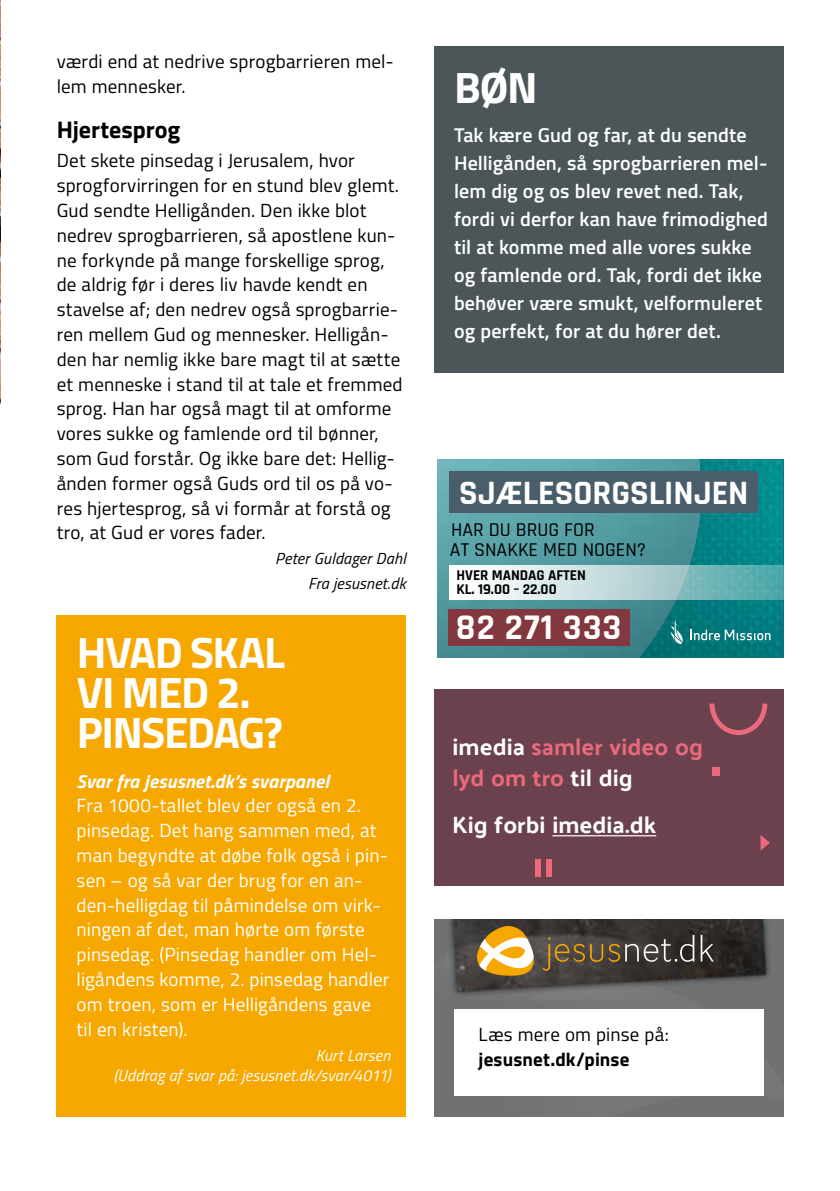
<style>
.page{position:relative;width:840px;height:1191px;background:#fff}
.page>*{position:absolute;margin:0;border:0;box-sizing:border-box;transform-origin:0 0}
.t1{font:700 44px/40px "Titillium";letter-spacing:-.03em;color:#fff}
.t2{font:700 36.4px "Rajdhani";letter-spacing:.03em;color:#fff}
.t3{font:700 34.6px "Rajdhani";color:#fff}
.t4{font:700 24px "Titillium";letter-spacing:-.005em;color:#000}
.t5{font:23.6px/30.8px "Palanquin Dark";letter-spacing:.005em;color:#ea6a7d}
.t6{font:23.6px "Palanquin Dark";color:#fff}
.t7{font:600 20px/28px "Titillium";letter-spacing:.005em;color:#fff}
.t8{font:500 19.8px/19.2px "Rajdhani";color:#000}
.t9{font:19px/24.8px "Titillium";letter-spacing:.01em;color:#000}
.t10{font:19px/24.8px "Titillium";letter-spacing:.01em;color:#fff}
.t11{font:italic 700 19px "Titillium";letter-spacing:.005em;color:#fff}
.t12{font:700 19px "Titillium";letter-spacing:.005em;color:#000}
.t13{font:italic 16px/20px "Titillium";letter-spacing:.01em;color:#fff;text-align:right}
.t14{font:italic 16px/24.8px "Titillium";letter-spacing:.01em;color:#000;text-align:right}
.t15{font:700 15px/13.8px "Rajdhani";color:#000}
.s1{color:#fff}
</style>
<div class="page">
<div style="left:434px;top:1001px;width:348px;height:115px;background:#707172"></div>
<img style="left:434px;top:919px;width:348px;height:82px">
<svg style="left:625px;top:935px;width:88px;height:26px;background:#56524f"></svg>
<svg style="left:542px;top:937px;width:77px;height:33px;background:#62543b"></svg>
<svg style="left:477px;top:926px;width:56px;height:49px"></svg>
<div style="left:454px;top:1009px;width:309px;height:86px;background:#fff"></div>
<img style="left:437px;top:459px;width:150px;height:199px">
<svg style="left:587px;top:459px;width:195px;height:199px;background:#26888c"></svg>
<div style="left:448px;top:471px;width:309px;height:41px;background:#4a5d6a"></div>
<svg style="left:448px;top:565px;width:334px;height:34px"></svg>
<div style="left:448px;top:609px;width:181px;height:36px;background:#82383e"></div>
<div style="left:434px;top:689px;width:348px;height:197px;background:#6b414e"></div>
<hr style="left:552px;top:835px;width:104px;height:1px;background:#fff">
<svg style="left:709px;top:703px;width:59px;height:32px"></svg>
<svg style="left:760px;top:835px;width:9px;height:15px"></svg>
<div style="left:711px;top:767px;width:8px;height:8px;background:#eb6a7c"></div>
<div style="left:535px;top:859px;width:5px;height:18px;background:#eb6a7c"></div>
<div style="left:546px;top:859px;width:5px;height:18px;background:#eb6a7c"></div>
<div style="left:434px;top:46px;width:348px;height:326px;background:#4c5659"></div>
<div style="left:57px;top:615px;width:348px;height:501px;background:#f7a800"></div>
<p class="t9" style="left:57px;top:48px;width:338px">værdi end at nedrive sprogbarrieren mel&shy;lem mennesker.</p>
<p class="t4" style="left:57px;top:112px;width:125px">Hjertesprog</p>
<p class="t9" style="left:57px;top:147px;width:347px">Det skete pinsedag i Jerusalem, hvor sprogforvirringen for en stund blev glemt.<br>Gud sendte Helligånden. Den ikke blot nedrev sprogbarrieren, så apostlene kun&shy;ne forkynde på mange forskellige sprog, de aldrig før i deres liv havde kendt en stavelse af; den nedrev også sprogbarrie&shy;ren mellem Gud og mennesker. Helligån&shy;den har nemlig ikke bare magt til at sætte et menneske i stand til at tale et fremmed sprog. Han har også magt til at omforme vores sukke og famlende ord til bønner, som Gud forstår. Og ikke bare det: Hellig&shy;ånden former også Guds ord til os på vo&shy;res hjertesprog, så vi formår at forstå og tro, at Gud er vores fader.</p>
<p class="t14" style="left:275px;top:545px;width:132px">Peter Guldager Dahl<br>Fra jesusnet.dk</p>
<h1 class="t1" style="left:77px;top:630px;width:209px">HVAD SKAL<br>VI MED 2.<br>PINSEDAG?</h1>
<p class="t11" style="left:77px;top:766px;width:254px">Svar fra jesusnet.dk’s svarpanel</p>
<p class="t10" style="left:77px;top:792px;width:314px">Fra 1000-tallet blev der også en 2. pinsedag. Det hang sammen med, at man begyndte at døbe folk også i pin&shy;sen – og så var der brug for en an&shy;den-helligdag til påmindelse om virk&shy;ningen af det, man hørte om første pinsedag. (Pinsedag handler om Hel&shy;ligåndens komme, 2. pinsedag handler om troen, som er Helligåndens gave til en kristen).</p>
<p class="t13" style="left:114px;top:1044px;width:278px">Kurt Larsen<br>(Uddrag af svar på: jesusnet.dk/svar/4011)</p>
<h1 class="t1" style="left:454px;top:65px;width:85px">BØN</h1>
<p class="t7" style="left:454px;top:120px;width:315px">Tak kære Gud og far, at du sendte Helligånden, så sprogbarrieren mel&shy;lem dig og os blev revet ned. Tak, fordi vi derfor kan have frimodighed til at komme med alle vores sukke og famlende ord. Tak, fordi det ikke behøver være smukt, velformuleret og perfekt, for at du hører det.</p>
<h3 class="t3" style="left:459px;top:472px;width:291px">SJÆLESORGSLINJEN</h3>
<p class="t8" style="left:449px;top:521px;width:197px">HAR DU BRUG FOR<br>AT SNAKKE MED NOGEN?</p>
<p class="t15" style="left:456px;top:569px;width:131px">HVER MANDAG AFTEN<br>KL. 19.00 – 22.00</p>
<h2 class="t2" style="left:455px;top:605px;width:167px">82 271 333</h2>
<p class="t5" style="left:452px;top:731px;width:252px"><span class="s1">imedia</span> samler video og lyd om tro <span class="s1">til dig</span></p>
<p class="t6" style="left:452px;top:811px;width:205px">Kig forbi imedia.dk</p>
<p class="t9" style="left:478px;top:1021px;width:192px">Læs mere om pinse på:</p>
<p class="t12" style="left:478px;top:1045px;width:152px">jesusnet.dk/pinse</p>
</div>
